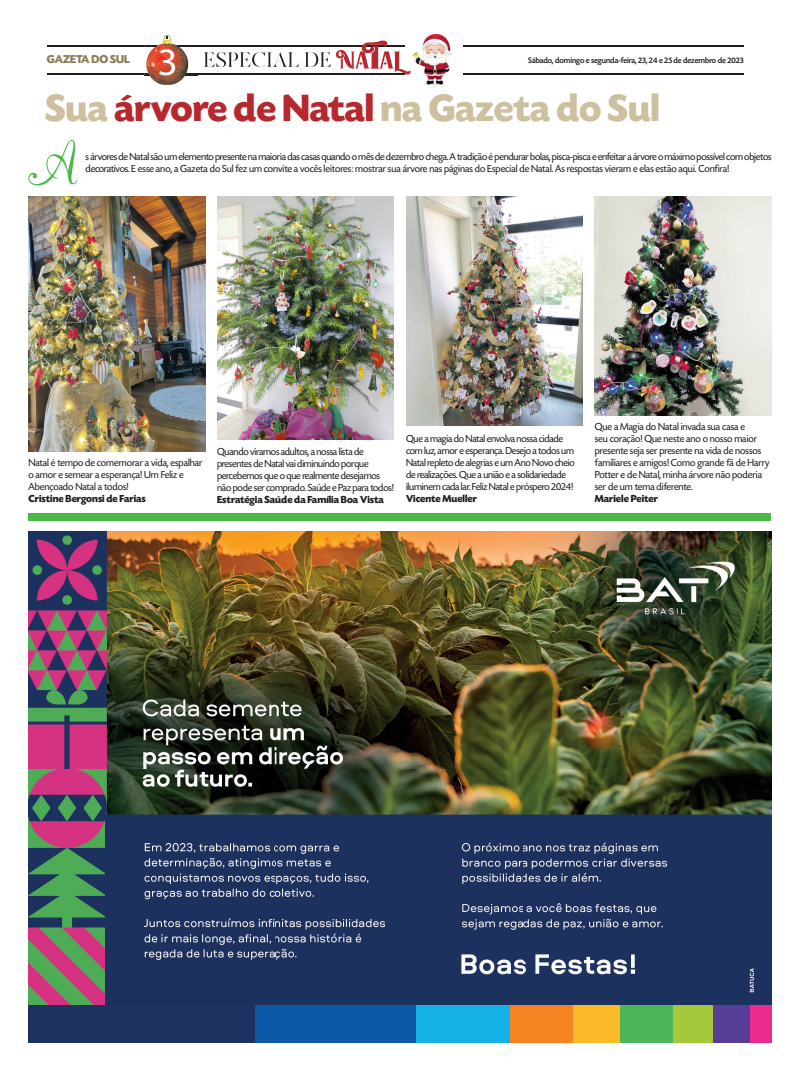
<style>
.page{position:relative;width:800px;height:1078px;background:#fff}
.page>*{position:absolute;margin:0;border:0;box-sizing:border-box;transform-origin:0 0}
.t1{font:700 40px "Today SHOP";color:#cdc09f}
.t2{font:38.9px "Myriad Pro";color:#fff}
.t3{font:700 12px "Today SHOP";color:#877d59}
.t4{font:10.7px/12px "Today SHOP";letter-spacing:-.02em;color:#231f20}
.t5{font:10.7px/12px "Today SHOP";color:#231f20}
.t6{font:500 8.5px "Today SHOP";color:#231f20}
.s1{color:#b7282e}
.s2{font-weight:700}
</style>
<div class="page">
<hr style="left:47px;top:45px;width:696px;height:1px;background:#231f20">
<hr style="left:47px;top:46px;width:696px;height:1px;background:#231f20">
<hr style="left:47px;top:73px;width:696px;height:1px;background:#231f20">
<hr style="left:47px;top:74px;width:696px;height:1px;background:#231f20">
<div style="left:29px;top:513px;width:742px;height:7px;background:#4cb848"></div>
<svg style="left:28px;top:140px;width:49px;height:45px"></svg>
<img style="left:411px;top:33px;width:51px;height:52px">
<img style="left:144px;top:34px;width:53px;height:51px">
<img style="left:144px;top:45px;width:53px;height:2px">
<img style="left:144px;top:73px;width:53px;height:2px">
<svg style="left:204px;top:41px;width:207px;height:34px"></svg>
<img style="left:28px;top:532px;width:743px;height:473px">
<div style="left:749px;top:1005px;width:22px;height:37px;background:#ed2a8d"></div>
<div style="left:712px;top:1005px;width:37px;height:37px;background:#563d98"></div>
<div style="left:672px;top:1005px;width:40px;height:37px;background:#a4c93b"></div>
<div style="left:620px;top:1005px;width:52px;height:37px;background:#4bb657"></div>
<div style="left:572px;top:1005px;width:48px;height:37px;background:#fbb927"></div>
<div style="left:509px;top:1005px;width:63px;height:37px;background:#f58322"></div>
<div style="left:416px;top:1005px;width:93px;height:37px;background:#15b1e7"></div>
<div style="left:255px;top:1005px;width:161px;height:37px;background:#0c5aa7"></div>
<div style="left:28px;top:1005px;width:227px;height:37px;background:#1d3260"></div>
<img style="left:28px;top:196px;width:177px;height:255px">
<img style="left:217px;top:196px;width:177px;height:243px">
<img style="left:406px;top:196px;width:176px;height:229px">
<img style="left:594px;top:196px;width:177px;height:219px">
<p class="t2" style="left:158px;top:47px;width:21px">3</p>
<p class="t3" style="left:47px;top:55px;width:84px">GAZETA DO SUL</p>
<p class="t6" style="left:528px;top:57px;width:217px">Sábado, domingo e segunda-feira, 23, 24 e 25 de dezembro de 2023</p>
<p class="t1" style="left:45px;top:94px;width:615px">Sua <span class="s1">árvore de Natal</span> na Gazeta do Sul</p>
<p class="t4" style="left:86px;top:151px;width:687px">s árvores de Natal são um elemento presente na maioria das casas quando o mês de dezembro chega. A tradição é pendurar bolas, pisca-pisca e enfeitar a árvore o máximo possível com objetos decorativos. E esse ano, a Gazeta do Sul fez um convite a vocês leitores: mostrar sua árvore nas páginas do Especial de Natal. As respostas vieram e elas estão aqui. Confira!</p>
<p class="t5" style="left:28px;top:457px;width:176px">Natal é tempo de comemorar a vida, espalhar o amor e semear a esperança! Um Feliz e Abençoado Natal a todos!<br><span class="s2">Cristine Bergonsi de Farias</span></p>
<p class="t4" style="left:217px;top:446px;width:178px">Quando viramos adultos, a nossa lista de presentes de Natal vai diminuindo porque percebemos que o que realmente desejamos não pode ser comprado. Saúde e Paz para todos!<br><span class="s2">Estratégia Saúde da Família Boa Vista</span></p>
<p class="t4" style="left:406px;top:433px;width:170px">Que a magia do Natal envolva nossa cidade com luz, amor e esperança. Desejo a todos um Natal repleto de alegrias e um Ano Novo cheio de realizações. Que a união e a solidariedade iluminem cada lar. Feliz Natal e próspero 2024!<br><span class="s2">Vicente Mueller</span></p>
<p class="t5" style="left:594px;top:421px;width:176px">Que a Magia do Natal invada sua casa e<br>seu coração! Que neste ano o nosso maior presente seja ser presente na vida de nossos familiares e amigos! Como grande fã de Harry Potter e de Natal, minha árvore não poderia ser de um tema diferente.<br><span class="s2">Mariele Peiter</span></p>
</div>
